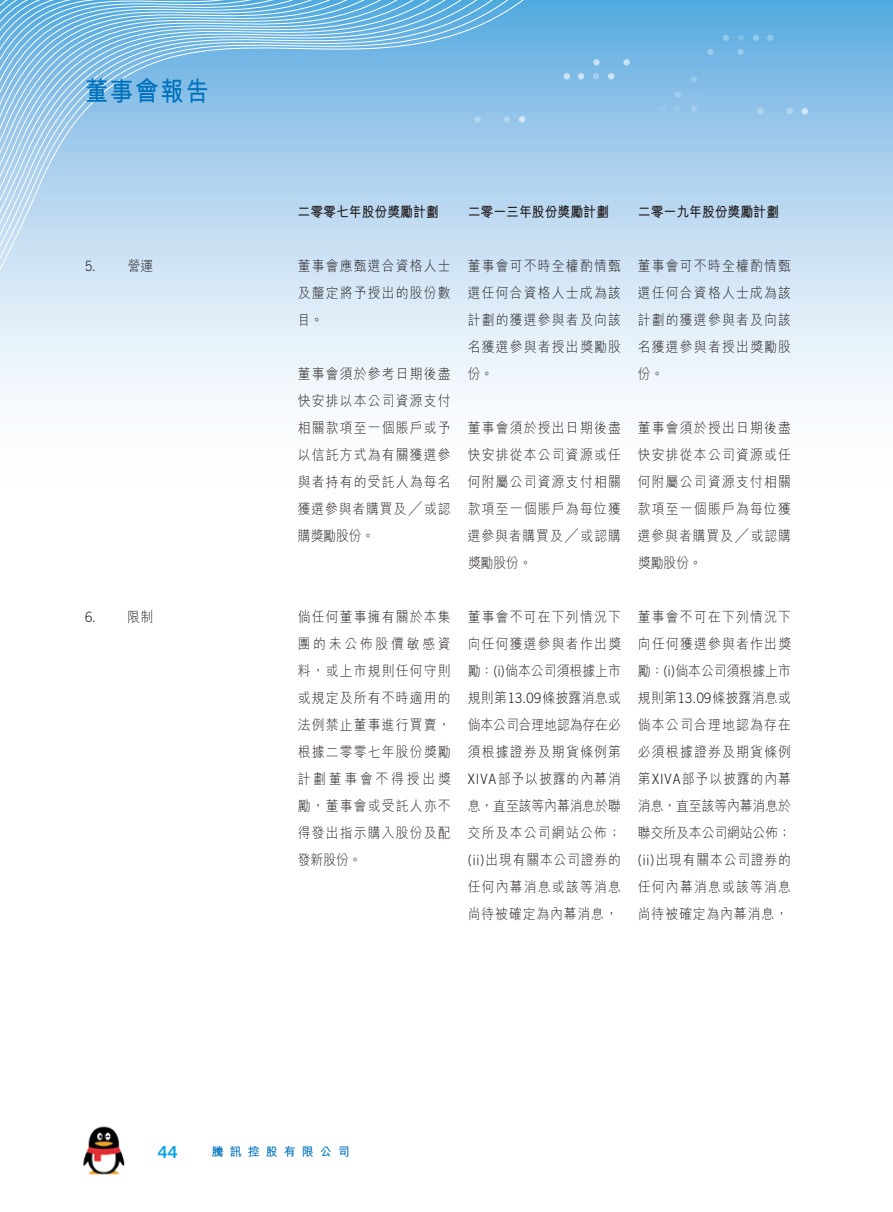
<style>
.page{position:relative;width:893px;height:1212px;background:#fff}
.page>*{position:absolute;margin:0;border:0;box-sizing:border-box;transform-origin:0 0}
.t1{font:700 27px "M Hei HK";letter-spacing:.095em;color:#0072bc;scale:.85 1}
.t2{font:16.5px "Trade Gothic LT Std Bd 2";color:#00a1e3}
.t3{font:300 14.25px/27px "M Hei HK";letter-spacing:.095em;color:#231f20;text-align:justify;scale:.9 1}
.t4{font:700 14.25px "M Hei HK";color:#231f20;scale:.9 1}
.t5{font:300 14.25px "Trade Gothic LT Std";color:#231f20;scale:.9 1}
.t6{font:700 12px "M Hei HK";letter-spacing:.5em;color:#0072bc}
.s1{font-family:"M Hei HK"}
.s2{font-family:"Trade Gothic LT Std"}
</style>
<div class="page">
<svg style="left:751px;top:0;width:142px;height:404px;background:#b1d5ef"></svg>
<svg style="left:753px;top:35px;width:6px;height:6px"></svg>
<svg style="left:767px;top:35px;width:6px;height:6px"></svg>
<div style="left:757px;top:108px;width:7px;height:6px;background:#b1d4ef;border-radius:50%"></div>
<div style="left:786px;top:108px;width:7px;height:6px;background:#b1d4ef;border-radius:50%"></div>
<svg style="left:802px;top:108px;width:6px;height:6px"></svg>
<svg style="left:0;top:0;width:751px;height:404px;background:#b5d7f0"></svg>
<img style="left:83px;top:1126px;width:42px;height:49px">
<h1 class="t1" style="left:85px;top:71px;width:147px">董事會報告</h1>
<p class="t4" style="left:298px;top:201px;width:158px">二零零七年股份獎勵計劃</p>
<p class="t4" style="left:468px;top:201px;width:158px">二零一三年股份獎勵計劃</p>
<p class="t4" style="left:638px;top:201px;width:158px">二零一九年股份獎勵計劃</p>
<p class="t5" style="left:85px;top:257px;width:77px">5. <span class="s1">營運</span></p>
<p class="t3" style="left:298px;top:252px;width:172px">董事會應甄選合資格人士及釐定將予授出的股份數目。</p>
<p class="t3" style="left:298px;top:360px;width:172px">董事會須於參考日期後盡快安排以本公司資源支付相關款項至一個賬戶或予以信託方式為有關獲選參與者持有的受託人為每名獲選參與者購買及╱或認購獎勵股份。</p>
<p class="t3" style="left:468px;top:252px;width:172px">董事會可不時全權酌情甄選任何合資格人士成為該計劃的獲選參與者及向該名獲選參與者授出獎勵股份。</p>
<p class="t3" style="left:468px;top:414px;width:172px">董事會須於授出日期後盡快安排從本公司資源或任何附屬公司資源支付相關款項至一個賬戶為每位獲選參與者購買及╱或認購獎勵股份。</p>
<p class="t3" style="left:638px;top:252px;width:172px">董事會可不時全權酌情甄選任何合資格人士成為該計劃的獲選參與者及向該名獲選參與者授出獎勵股份。</p>
<p class="t3" style="left:638px;top:414px;width:172px">董事會須於授出日期後盡快安排從本公司資源或任何附屬公司資源支付相關款項至一個賬戶為每位獲選參與者購買及╱或認購獎勵股份。</p>
<p class="t5" style="left:85px;top:608px;width:77px">6. <span class="s1">限制</span></p>
<p class="t3" style="left:298px;top:603px;width:172px">倘任何董事擁有關於本集團的未公佈股價敏感資料，或上市規則任何守則或規定及所有不時適用的法例禁止董事進行買賣，根據二零零七年股份獎勵計劃董事會不得授出獎勵，董事會或受託人亦不得發出指示購入股份及配發新股份。</p>
<p class="t3" style="left:468px;top:603px;width:172px">董事會不可在下列情況下向任何獲選參與者作出獎勵：<span class="s2">(i)</span>倘本公司須根據上市規則第<span class="s2">13.09</span>條披露消息或倘本公司合理地認為存在必須根據證券及期貨條例第<span class="s2">XIVA</span>部予以披露的內幕消息，直至該等內幕消息於聯交所及本公司網站公佈；<span class="s2">(ii)</span>出現有關本公司證券的任何內幕消息或該等消息尚待被確定為內幕消息，</p>
<p class="t3" style="left:638px;top:603px;width:172px">董事會不可在下列情況下向任何獲選參與者作出獎勵：<span class="s2">(i)</span>倘本公司須根據上市規則第<span class="s2">13.09</span>條披露消息或倘本公司合理地認為存在必須根據證券及期貨條例第<span class="s2">XIVA</span>部予以披露的內幕消息，直至該等內幕消息於聯交所及本公司網站公佈；<span class="s2">(ii)</span>出現有關本公司證券的任何內幕消息或該等消息尚待被確定為內幕消息，</p>
<p class="t2" style="left:158px;top:1142px;width:22px">44</p>
<p class="t6" style="left:212px;top:1143px;width:139px">騰訊控股有限公司</p>
</div>
